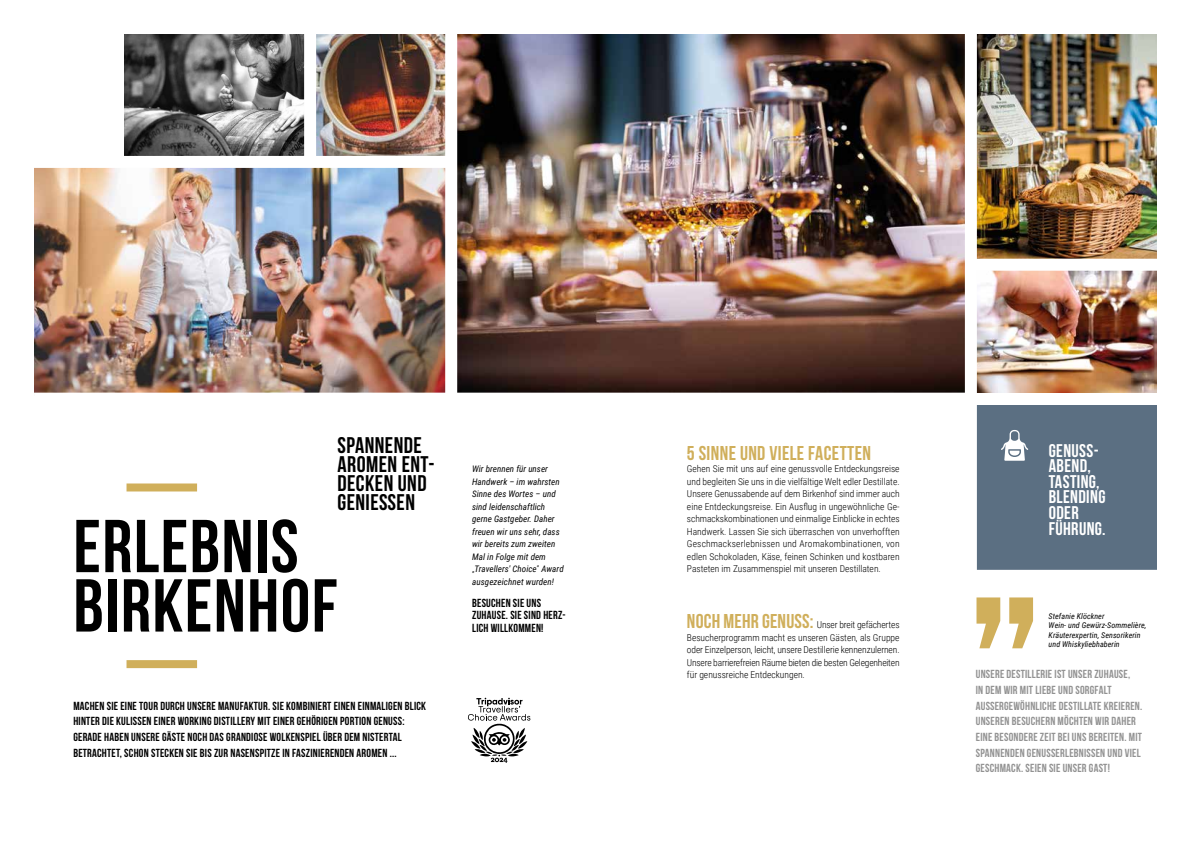
<style>
.page{position:relative;width:1191px;height:842px;background:#fff}
.page>*{position:absolute;margin:0;border:0;box-sizing:border-box;transform-origin:0 0}
.t1{font:246.8px "Bebas Neue";color:#d0af5b;scale:.91 1}
.t2{font:74.7px/59.4px "Bebas Neue";letter-spacing:.02em;color:#000}
.t3{font:22.6px/18.7px "Bebas Neue";letter-spacing:.02em;color:#000}
.t4{font:20px "Bebas Neue";letter-spacing:.02em;color:#d0af5b}
.t5{font:18.3px/15.6px "Bebas Neue";letter-spacing:.02em;color:#fff}
.t6{font:11.7px/15.6px "Bebas Neue";letter-spacing:.02em;color:#000}
.t7{font:11.7px/15.6px "Bebas Neue";letter-spacing:.02em;color:#929292}
.t8{font:300 9.5px/12.5px "Roboto Condensed";color:#000;text-align:justify}
.t9{font:italic 9px/12.5px "Roboto Condensed";letter-spacing:.005em;color:#000}
.t10{font:italic 8px/9.4px "Roboto Condensed";letter-spacing:.01em;color:#000}
.s1{font-weight:300;font-style:normal}
.s2{font-family:"Bebas Neue";font-weight:400;font-size:20px;color:#d0af5b}
</style>
<div class="page">
<img style="left:124px;top:34px;width:321px;height:122px">
<div style="left:126px;top:483px;width:71px;height:8px;background:#d0af5b"></div>
<div style="left:126px;top:660px;width:71px;height:8px;background:#d0af5b"></div>
<img style="left:457px;top:34px;width:508px;height:359px">
<img style="left:34px;top:168px;width:411px;height:225px">
<div style="left:304px;top:0;width:12px;height:165px;background:#fff"></div>
<div style="left:965px;top:405px;width:192px;height:166px;background:#5b6f82"></div>
<div style="left:964px;top:570px;width:194px;height:6px;background:#fff"></div>
<img style="left:977px;top:271px;width:180px;height:122px">
<img style="left:977px;top:34px;width:180px;height:225px">
<div style="left:965px;top:26px;width:12px;height:560px;background:#fff"></div>
<svg style="left:468px;top:698px;width:62px;height:65px"></svg>
<svg style="left:1001px;top:430px;width:27px;height:31px"></svg>
<h3 class="t3" style="left:337px;top:436px;width:99px">SPANNENDE<br>AROMEN ENT-<br>DECKEN UND<br>GENIEßEN</h3>
<h3 class="t5" style="left:1048px;top:442px;width:58px">GENUSS-<br>ABEND,<br>TASTING,<br>BLENDING<br>ODER<br>FÜHRUNG.</h3>
<h3 class="t4" style="left:687px;top:442px;width:185px">5 SINNE UND VIELE FACETTEN</h3>
<p class="t8" style="left:687px;top:462px;width:214px">Gehen Sie mit uns auf eine genussvolle Entdeckungsreise und begleiten Sie uns in die vielfältige Welt edler Destillate.<br>Unsere Genussabende auf dem Birkenhof sind immer auch eine Entdeckungsreise. Ein Ausflug in ungewöhnliche Ge&shy;schmackskombinationen und einmalige Einblicke in echtes Handwerk. Lassen Sie sich überraschen von unverhofften Geschmackserlebnissen und Aromakombinationen, von edlen Schokoladen, Käse, feinen Schinken und kostbaren Pasteten im Zusammenspiel mit unseren Destillaten.</p>
<p class="t9" style="left:472px;top:462px;width:93px">Wir brennen für unser<br>Handwerk – im wahrsten<br>Sinne des Wortes – und sind leidenschaftlich gerne Gastgeber. Daher freuen wir uns sehr, dass wir bereits zum zweiten<br>Mal in Folge mit dem <span class="s1">„</span>Travellers' Choice<span class="s1">“</span> Award ausgezeichnet wurden!</p>
<p class="t6" style="left:472px;top:596px;width:95px;line-height:12.5px">BESUCHEN SIE UNS<br>ZUHAUSE. SIE SIND HERZ-<br>LICH WILLKOMMEN!</p>
<h2 class="t2" style="left:73px;top:516px;width:266px">ERLEBNIS<br>BIRKENHOF</h2>
<h1 class="t1" style="left:967px;top:403px;width:83px">„</h1>
<p class="t10" style="left:1048px;top:611px;width:99px">Stefanie Klöckner<br>Wein- und Gewürz-Sommelière,<br>Kräuterexpertin, Sensorikerin</p>
<p class="t8" style="left:687px;top:618px;width:214px"><span class="s2">NOCH MEHR GENUSS:</span> Unser breit gefächertes Besucherprogramm macht es unseren Gästen, als Gruppe oder Einzelperson, leicht, unsere Destillerie kennenzulernen.<br>Unsere barrierefreien Räume bieten die besten Gelegenheiten für genussreiche Entdeckungen.</p>
<p class="t10" style="left:1048px;top:639px;width:73px">und Whiskyliebhaberin</p>
<p class="t7" style="left:975px;top:666px;width:168px">UNSERE DESTILLERIE IST UNSER ZUHAUSE,<br>IN DEM WIR MIT LIEBE UND SORGFALT AUßERGEWÖHNLICHE DESTILLATE KREIEREN.<br>UNSEREN BESUCHERN MÖCHTEN WIR DAHER EINE BESONDERE ZEIT BEI UNS BEREITEN. MIT SPANNENDEN GENUSSERLEBNISSEN UND VIEL GESCHMACK. SEIEN SIE UNSER GAST!</p>
<p class="t6" style="left:73px;top:698px;width:354px">MACHEN SIE EINE TOUR DURCH UNSERE MANUFAKTUR. SIE KOMBINIERT EINEN EINMALIGEN BLICK HINTER DIE KULISSEN EINER WORKING DISTILLERY MIT EINER GEHÖRIGEN PORTION GENUSS:<br>GERADE HABEN UNSERE GÄSTE NOCH DAS GRANDIOSE WOLKENSPIEL ÜBER DEM NISTERTAL BETRACHTET, SCHON STECKEN SIE BIS ZUR NASENSPITZE IN FASZINIERENDEN AROMEN ...</p>
</div>
